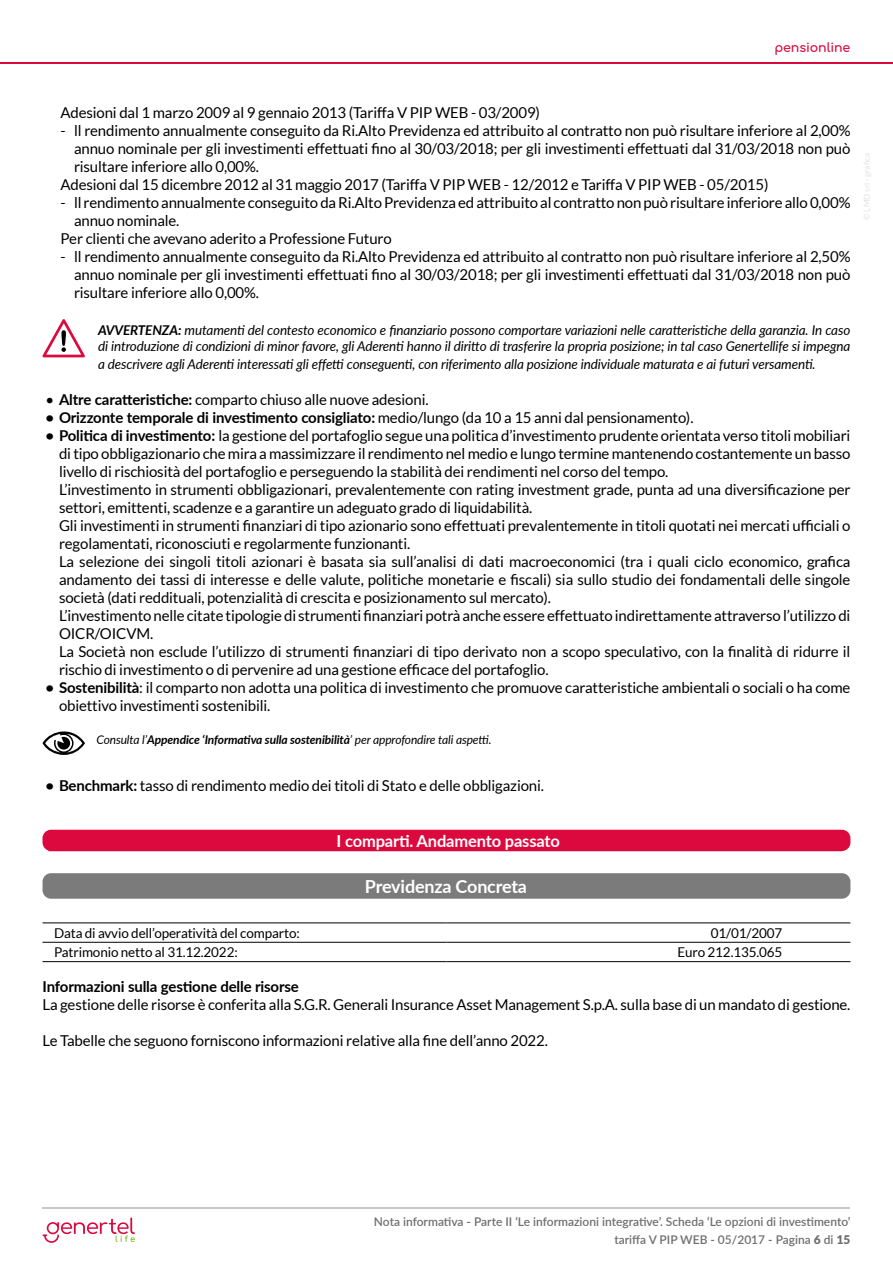
<style>
.page{position:relative;width:893px;height:1263px;background:#fff}
.page>*{position:absolute;margin:0;border:0;box-sizing:border-box;transform-origin:0 0}
.t1{font:700 18px "Lato";letter-spacing:-.01em;color:#fff}
.t2{font:700 16.5px "Lato";letter-spacing:-.01em;color:#fff}
.t3{font:15px/18px "Lato";letter-spacing:-.01em;color:#000}
.t4{font:700 15px "Lato";letter-spacing:-.01em;color:#000}
.t5{font:italic 13.5px/16.2px "Lato";letter-spacing:-.01em;color:#000}
.t6{font:13.5px "Lato";letter-spacing:-.01em;color:#000}
.t7{font:700 12.6px "Comfortaa";letter-spacing:-.01em;color:#dc093e}
.t8{font:600 12px/18px "Lato";color:#706f6f;text-align:right}
.t9{font:italic 700 12px "Lato";letter-spacing:-.01em;color:#000}
.s1{font-weight:700}
.s2{font-weight:400}
.s3{font-weight:900}
</style>
<div class="page">
<hr style="left:43px;top:1208px;width:807px;height:1px;background:#c6c6c6">
<svg style="left:43px;top:1217px;width:92px;height:26px"></svg>
<hr style="left:0;top:63px;width:893px;height:1px;background:#dc093e">
<svg style="left:42px;top:319px;width:43px;height:38px"></svg>
<svg style="left:43px;top:731px;width:42px;height:24px"></svg>
<div style="left:49px;top:830px;width:793px;height:21px;background:#dc093e"></div>
<div style="left:43px;top:873px;width:807px;height:26px;background:#7c7b7b;border-radius:9px"></div>
<hr style="left:43px;top:923px;width:403px;height:1px;background:#000">
<hr style="left:446px;top:923px;width:404px;height:1px;background:#000">
<hr style="left:43px;top:942px;width:403px;height:1px;background:#000">
<hr style="left:446px;top:942px;width:404px;height:1px;background:#000">
<hr style="left:43px;top:961px;width:403px;height:1px;background:#000">
<hr style="left:446px;top:961px;width:404px;height:1px;background:#000">
<p class="t7" style="left:774px;top:36px;width:77px">pensionline</p>
<p class="t3" style="left:61px;top:104px;width:481px">Adesioni dal 1 marzo 2009 al 9 gennaio 2013 (Tariffa V PIP WEB - 03/2009)</p>
<p class="t3" style="left:61px;top:122px;width:791px">- ll rendimento annualmente conseguito da Ri.Alto Previdenza ed attribuito al contratto non può risultare inferiore al 2,00%</p>
<p class="t3" style="left:74px;top:140px;width:778px">annuo nominale per gli investimenti effettuati fino al 30/03/2018; per gli investimenti effettuati dal 31/03/2018 non può</p>
<p class="t3" style="left:74px;top:158px;width:186px">risultare inferiore allo 0,00%.</p>
<p class="t3" style="left:61px;top:176px;width:709px">Adesioni dal 15 dicembre 2012 al 31 maggio 2017 (Tariffa V PIP WEB - 12/2012 e Tariffa V PIP WEB - 05/2015)</p>
<p class="t3" style="left:61px;top:194px;width:791px">- ll rendimento annualmente conseguito da Ri.Alto Previdenza ed attribuito al contratto non può risultare inferiore allo 0,00%</p>
<p class="t3" style="left:74px;top:212px;width:107px">annuo nominale.</p>
<p class="t3" style="left:61px;top:230px;width:333px">Per clienti che avevano aderito a Professione Futuro</p>
<p class="t3" style="left:74px;top:248px;width:778px;text-align:justify;text-indent:-14px">- ll rendimento annualmente conseguito da Ri.Alto Previdenza ed attribuito al contratto non può risultare inferiore al 2,50% annuo nominale per gli investimenti effettuati fino al 30/03/2018; per gli investimenti effettuati dal 31/03/2018 non può risultare inferiore allo 0,00%.</p>
<p class="t5" style="left:98px;top:321px;width:754px"><span class="s1">AVVERTENZA:</span> mutamenti del contesto economico e finanziario possono comportare variazioni nelle caratteristiche della garanzia. In caso di introduzione di condizioni di minor favore, gli Aderenti hanno il diritto di trasferire la propria posizione; in tal caso Genertellife si impegna</p>
<p class="t5" style="left:98px;top:355px;width:719px">a descrivere agli Aderenti interessati gli effetti conseguenti, con riferimento alla posizione individuale maturata e ai futuri versamenti.</p>
<p class="t3" style="left:46px;top:390px;width:384px">• <span class="s1">Altre caratteristiche:</span> comparto chiuso alle nuove adesioni.</p>
<p class="t4" style="left:46px;top:406px;width:649px">• Orizzonte temporale di investimento consigliato: <span class="s2">medio/lungo (da 10 a 15 anni dal pensionamento).</span></p>
<p class="t3" style="left:59px;top:426px;width:793px;text-indent:-13px"><span class="s1">• Politica di investimento:</span> la gestione del portafoglio segue una politica d’investimento prudente orientata verso titoli mobiliari di tipo obbligazionario che mira a massimizzare il rendimento nel medio e lungo termine mantenendo costantemente un basso livello di rischiosità del portafoglio e perseguendo la stabilità dei rendimenti nel corso del tempo.<br>L’investimento in strumenti obbligazionari, prevalentemente con rating investment grade, punta ad una diversificazione per settori, emittenti, scadenze e a garantire un adeguato grado di liquidabilità.<br>Gli investimenti in strumenti finanziari di tipo azionario sono effettuati prevalentemente in titoli quotati nei mercati ufficiali o regolamentati, riconosciuti e regolarmente funzionanti.<br>La selezione dei singoli titoli azionari è basata sia sull’analisi di dati macroeconomici (tra i quali ciclo economico, grafica andamento dei tassi di interesse e delle valute, politiche monetarie e fiscali) sia sullo studio dei fondamentali delle singole società (dati reddituali, potenzialità di crescita e posizionamento sul mercato).<br>L’investimento nelle citate tipologie di strumenti finanziari potrà anche essere effettuato indirettamente attraverso l’utilizzo di OICR/OICVM.<br>La Società non esclude l’utilizzo di strumenti finanziari di tipo derivato non a scopo speculativo, con la finalità di ridurre il rischio di investimento o di pervenire ad una gestione efficace del portafoglio.</p>
<p class="t3" style="left:59px;top:678px;width:793px;text-indent:-14px"><span class="s1">• Sostenibilità</span>: il comparto non adotta una politica di investimento che promuove caratteristiche ambientali o sociali o ha come obiettivo investimenti sostenibili.</p>
<p class="t9" style="left:97px;top:731px;width:397px"><span class="s2">Consulta l’</span>Appendice ‘Informativa sulla sostenibilità<span class="s2">’ per approfondire tali aspetti.</span></p>
<p class="t3" style="left:46px;top:776px;width:500px"><span class="s1">• Benchmark:</span> tasso di rendimento medio dei titoli di Stato e delle obbligazioni.</p>
<p class="t2" style="left:337px;top:829px;width:225px">I comparti. Andamento passato</p>
<p class="t1" style="left:365px;top:873px;width:164px">Previdenza Concreta</p>
<p class="t6" style="left:54px;top:925px;width:247px">Data di avvio dell’operatività del comparto:</p>
<p class="t6" style="left:711px;top:925px;width:73px">01/01/2007</p>
<p class="t6" style="left:54px;top:945px;width:185px">Patrimonio netto al 31.12.2022:</p>
<p class="t6" style="left:677px;top:945px;width:107px">Euro 212.135.065</p>
<p class="t4" style="left:43px;top:975px;width:258px">Informazioni sulla gestione delle risorse</p>
<p class="t3" style="left:43px;top:995px;width:809px">La gestione delle risorse è conferita alla S.G.R. Generali Insurance Asset Management S.p.A. sulla base di un mandato di gestione.</p>
<p class="t3" style="left:43px;top:1031px;width:507px">Le Tabelle che seguono forniscono informazioni relative alla fine dell’anno 2022.</p>
<p class="t8" style="left:374px;top:1212px;width:478px">Nota informativa - Parte II ‘Le informazioni integrative’. Scheda ‘Le opzioni di investimento’ tariffa V PIP WEB - 05/2017 - Pagina <span class="s3">6</span> di <span class="s3">15</span></p>
</div>
